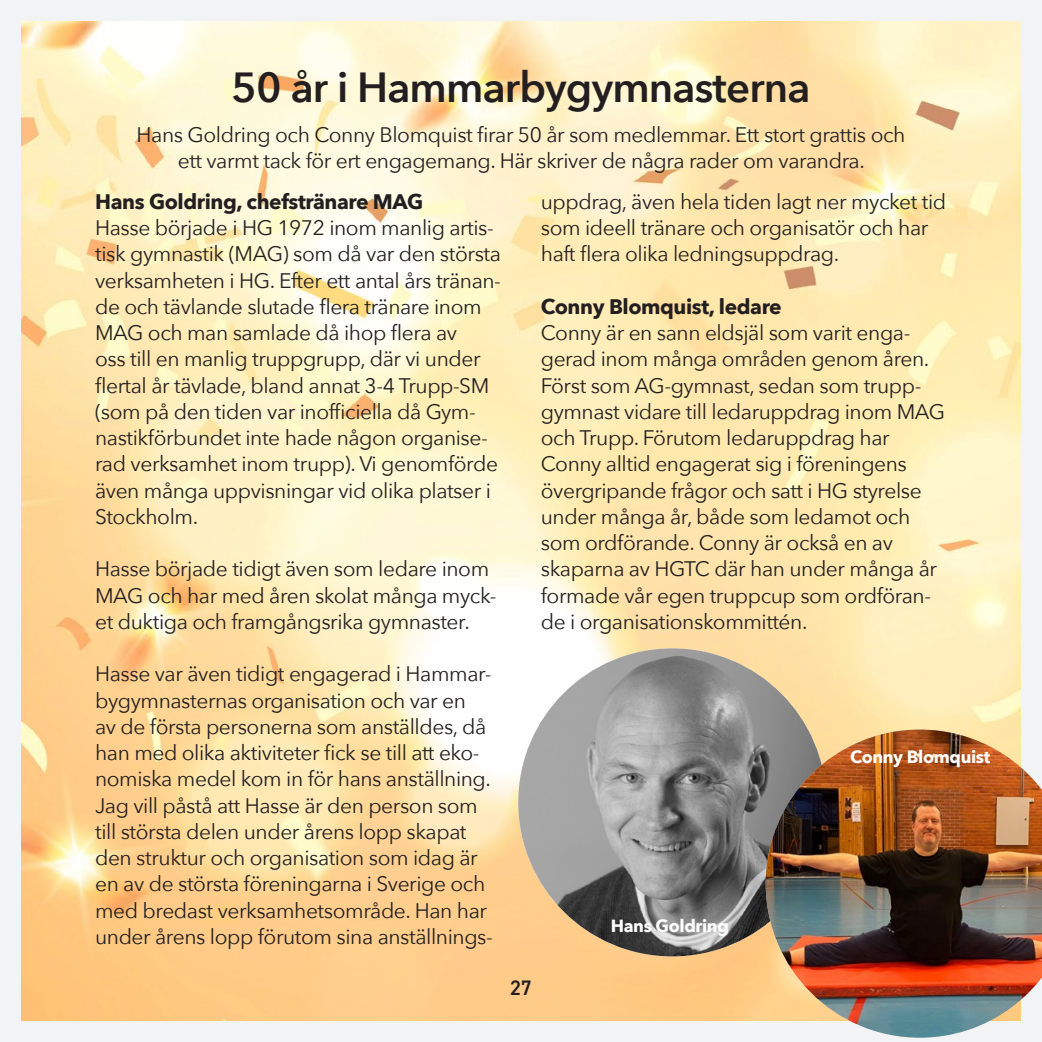
<style>
.page{position:relative;width:1042px;height:1042px;background:#fff}
.page>*{position:absolute;margin:0;border:0;box-sizing:border-box;transform-origin:0 0}
.t1{font:600 42px "Avenir Next";letter-spacing:-.02em;color:#231f20}
.Bröd{font:21px/26.2px "Avenir Next";letter-spacing:-.02em;color:#231f20}
.Mellis{font:700 21px "Avenir Next";letter-spacing:-.02em;color:#231f20}
.t2{font:600 21px "DIN2014";color:#231f20}
.Mellis-2{font:700 17.5px "Avenir Next";letter-spacing:-.02em;color:#fff}
</style>
<div class="page">
<img style="left:22px;top:22px;width:998px;height:998px">
<div style="left:0;top:0;width:1042px;height:1042px;border:21px solid #f2f3f4"></div>
<img style="left:518px;top:648px;width:308px;height:308px;border-radius:154px">
<img style="left:766px;top:729px;width:276px;height:308px">
<p class="t1" style="left:231px;top:51px;width:580px">50 år i Hammarbygymnasterna</p>
<p class="Bröd" style="left:137px;top:120px;width:770px;text-align:center">Hans Goldring och Conny Blomquist firar 50 år som medlemmar. Ett stort grattis och ett varmt tack för ert engagemang. Här skriver de några rader om varandra.</p>
<p class="Mellis" style="left:95px;top:183px;width:330px">Hans Goldring, chefstränare MAG</p>
<p class="Bröd" style="left:95px;top:214px;width:407px">Hasse började i HG 1972 inom manlig artis&shy;tisk gymnastik (MAG) som då var den största verksamheten i HG. Efter ett antal års tränan&shy;de och tävlande slutade flera tränare inom MAG och man samlade då ihop flera av<br>oss till en manlig truppgrupp, där vi under flertal år tävlade, bland annat 3-4 Trupp-SM (som på den tiden var inofficiella då Gym&shy;nastikförbundet inte hade någon organise&shy;rad verksamhet inom trupp). Vi genomförde även många uppvisningar vid olika platser i Stockholm.</p>
<p class="Bröd" style="left:95px;top:555px;width:403px">Hasse började tidigt även som ledare inom<br>MAG och har med åren skolat många myck&shy;et duktiga och framgångsrika gymnaster.</p>
<p class="Bröd" style="left:95px;top:660px;width:399px">Hasse var även tidigt engagerad i Hammar&shy;bygymnasternas organisation och var en<br>av de första personerna som anställdes, då han med olika aktiviteter fick se till att eko&shy;nomiska medel kom in för hans anställning.<br>Jag vill påstå att Hasse är den person som till största delen under årens lopp skapat den struktur och organisation som idag är en av de största föreningarna i Sverige och med bredast verksamhetsområde. Han har under årens lopp förutom sina anställnings-</p>
<p class="Bröd" style="left:541px;top:187px;width:407px">uppdrag, även hela tiden lagt ner mycket tid som ideell tränare och organisatör och har haft flera olika ledningsuppdrag.</p>
<p class="Mellis" style="left:541px;top:288px;width:242px">Conny Blomquist, ledare</p>
<p class="Bröd" style="left:541px;top:319px;width:406px">Conny är en sann eldsjäl som varit enga&shy;gerad inom många områden genom åren.<br>Först som AG-gymnast, sedan som trupp&shy;gymnast vidare till ledaruppdrag inom MAG och Trupp. Förutom ledaruppdrag har Conny alltid engagerat sig i föreningens övergripande frågor och satt i HG styrelse under många år, både som ledamot och som ordförande. Conny är också en av skaparna av HGTC där han under många år formade vår egen truppcup som ordföran&shy;de i organisationskommittén.</p>
<p class="Mellis-2" style="left:611px;top:910px;width:120px">Hans Goldring</p>
<p class="Mellis-2" style="left:850px;top:742px;width:142px">Conny Blomquist</p>
<p class="t2" style="left:510px;top:974px;width:23px">27</p>
</div>
